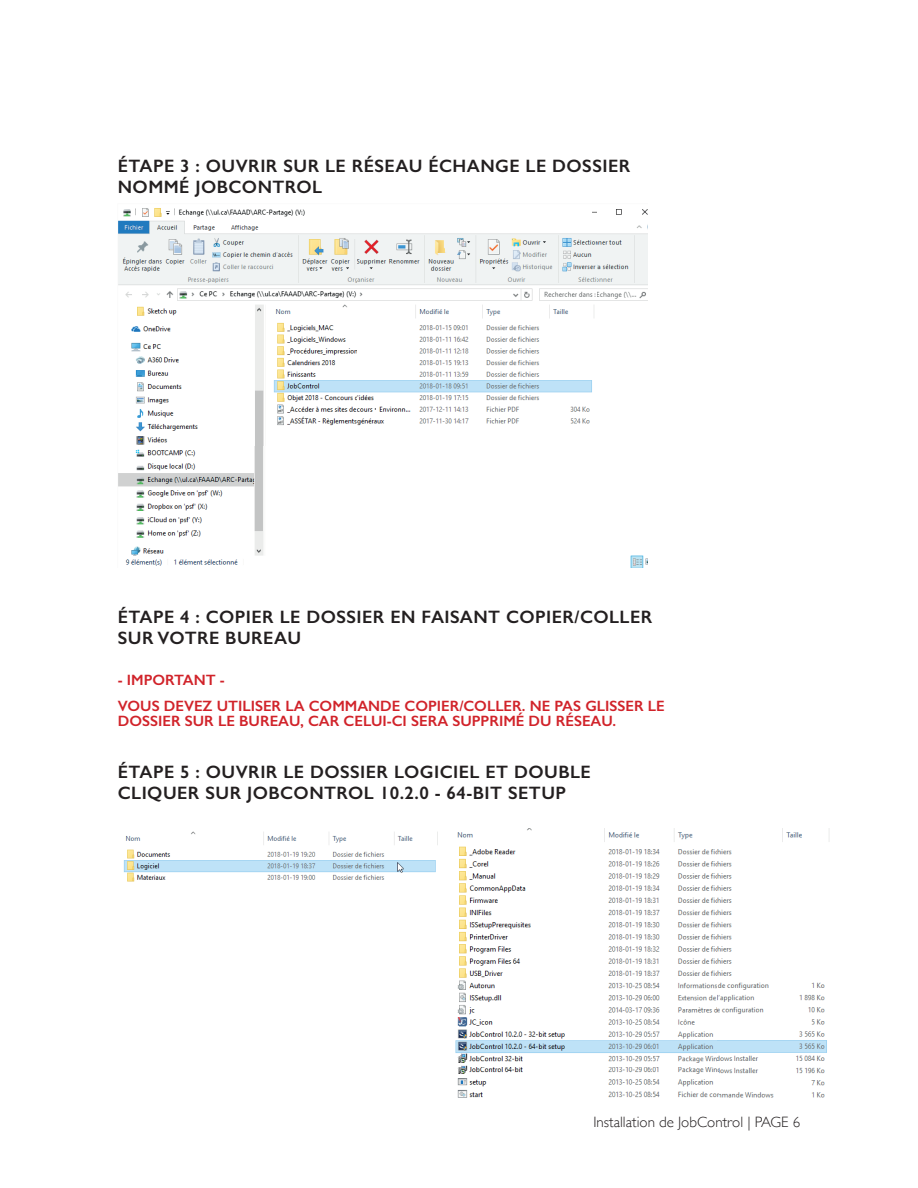
<style>
.page{position:relative;width:918px;height:1188px;background:#fff}
.page>*{position:absolute;margin:0;border:0;box-sizing:border-box;transform-origin:0 0}
.Heading_3{font:600 18px/21px "Gill Sans";letter-spacing:.025em;color:#231f20}
.t1{font:600 15px/15px "Gill Sans";color:#d1232a}
.t2{font:300 15px "Gill Sans";color:#231f20}
</style>
<div class="page">
<img style="left:118px;top:208px;width:530px;height:360px">
<img style="left:455px;top:828px;width:375px;height:270px">
<img style="left:123px;top:831px;width:315px;height:51px">
<p class="Heading_3" style="left:118px;top:155px;width:514px">ÉTAPE 3 : OUVRIR SUR LE RÉSEAU ÉCHANGE LE DOSSIER<br>NOMMÉ JOBCONTROL</p>
<p class="Heading_3" style="left:118px;top:606px;width:536px">ÉTAPE 4 : COPIER LE DOSSIER EN FAISANT COPIER/COLLER<br>SUR VOTRE BUREAU</p>
<p class="t1" style="left:118px;top:672px;width:109px">- IMPORTANT -</p>
<p class="t1" style="left:118px;top:698px;width:548px">VOUS DEVEZ UTILISER LA COMMANDE COPIER/COLLER. NE PAS GLISSER LE<br>DOSSIER SUR LE BUREAU, CAR CELUI-CI SERA SUPPRIMÉ DU RÉSEAU.</p>
<p class="Heading_3" style="left:118px;top:761px;width:475px">ÉTAPE 5 : OUVRIR LE DOSSIER LOGICIEL ET DOUBLE<br>CLIQUER SUR JOBCONTROL 10.2.0 - 64-BIT SETUP</p>
<p class="t2" style="left:593px;top:1110px;width:208px">Installation de JobControl | PAGE 6</p>
</div>
